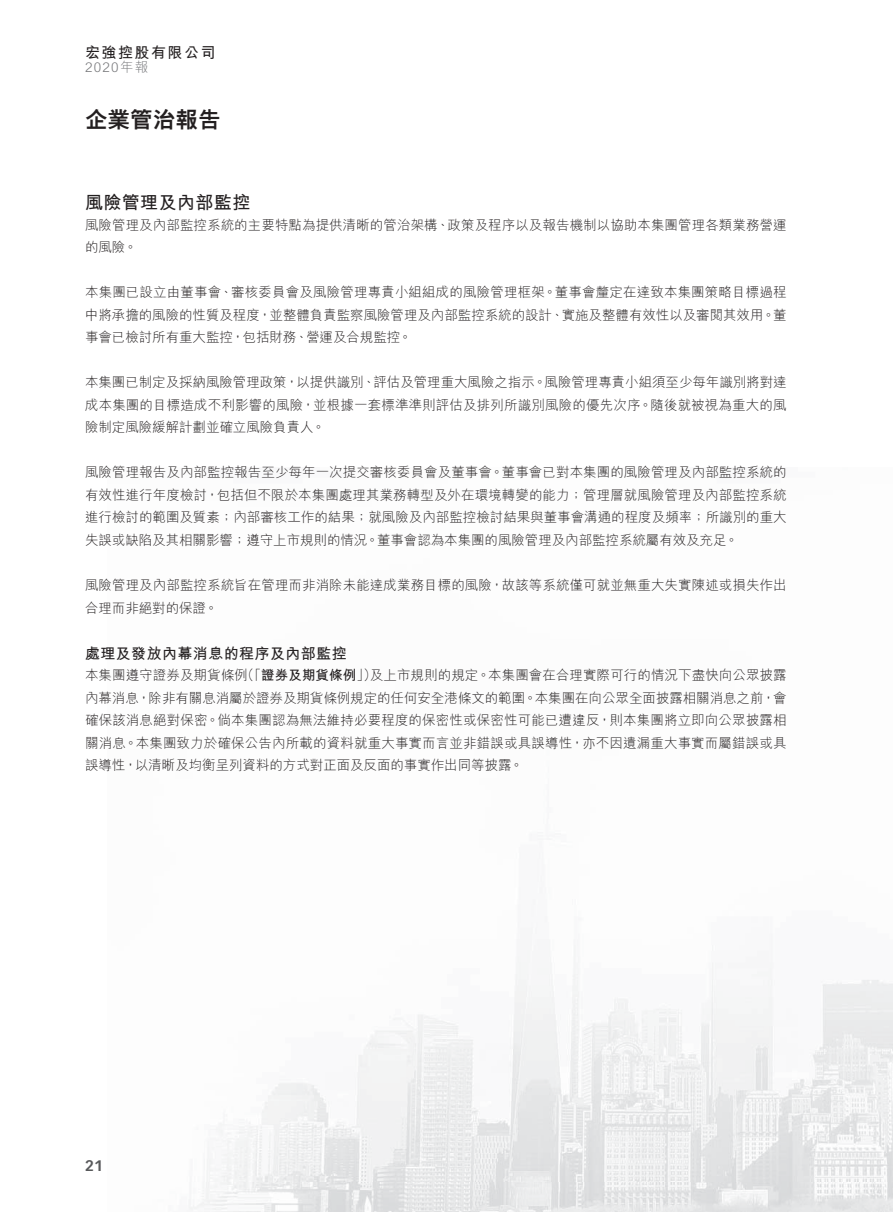
<style>
.page{position:relative;width:893px;height:1212px;background:#fff}
.page>*{position:absolute;margin:0;border:0;box-sizing:border-box;transform-origin:0 0}
.t1{font:22.5px "M Hei HK Heavy E Ten B5 H";letter-spacing:.005em;color:#231f20}
.t2{font:18px "M Hei HK Bold E Ten B5 H";letter-spacing:.025em;color:#231f20}
.t3{font:15px "M Hei HK Bold E Ten B5 H";letter-spacing:.03em;color:#231f20}
.t4{font:15px "M Hei HK Bold E Ten B5 H";letter-spacing:.1em;color:#231f20}
.t5{font:700 15px "Vectora LT Std";color:#58595b}
.t6{font:13.5px/22.5px "M Hei HK Light E Ten B5 H";letter-spacing:-.005em;color:#231f20;text-align:justify}
.t7{font:13.5px "M Hei HK Light E Ten B5 H";letter-spacing:.09em;color:#77787b}
.s1{font-family:"M Hei HK Bold E Ten B5 H"}
</style>
<div class="page">
<img style="left:189px;top:945px;width:704px;height:267px">
<p class="t4" style="left:85px;top:47px;width:132px">宏強控股有限公司</p>
<p class="t7" style="left:85px;top:62px;width:65px">2020年報</p>
<h1 class="t1" style="left:85px;top:111px;width:137px">企業管治報告</h1>
<h2 class="t2" style="left:85px;top:195px;width:167px">風險管理及內部監控</h2>
<p class="t6" style="left:85px;top:215px;width:703px">風險管理及內部監控系統的主要特點為提供清晰的管治架構、政策及程序以及報告機制以協助本集團管理各類業務營運的風險。</p>
<p class="t6" style="left:85px;top:283px;width:703px">本集團已設立由董事會、審核委員會及風險管理專責小組組成的風險管理框架。董事會釐定在達致本集團策略目標過程中將承擔的風險的性質及程度，並整體負責監察風險管理及內部監控系統的設計、實施及整體有效性以及審閱其效用。董事會已檢討所有重大監控，包括財務、營運及合規監控。</p>
<p class="t6" style="left:85px;top:373px;width:703px">本集團已制定及採納風險管理政策，以提供識別、評估及管理重大風險之指示。風險管理專責小組須至少每年識別將對達成本集團的目標造成不利影響的風險，並根據一套標準準則評估及排列所識別風險的優先次序。隨後就被視為重大的風險制定風險緩解計劃並確立風險負責人。</p>
<p class="t6" style="left:85px;top:463px;width:703px">風險管理報告及內部監控報告至少每年一次提交審核委員會及董事會。董事會已對本集團的風險管理及內部監控系統的有效性進行年度檢討，包括但不限於本集團處理其業務轉型及外在環境轉變的能力；管理層就風險管理及內部監控系統進行檢討的範圍及質素；內部審核工作的結果；就風險及內部監控檢討結果與董事會溝通的程度及頻率；所識別的重大失誤或缺陷及其相關影響；遵守上市規則的情況。董事會認為本集團的風險管理及內部監控系統屬有效及充足。</p>
<p class="t6" style="left:85px;top:575px;width:703px">風險管理及內部監控系統旨在管理而非消除未能達成業務目標的風險，故該等系統僅可就並無重大失實陳述或損失作出合理而非絕對的保證。</p>
<p class="t3" style="left:85px;top:648px;width:263px">處理及發放內幕消息的程序及內部監控</p>
<p class="t6" style="left:85px;top:665px;width:703px">本集團遵守證券及期貨條例（「<span class="s1">證券及期貨條例</span>」）及上市規則的規定。本集團會在合理實際可行的情況下盡快向公眾披露內幕消息，除非有關息消屬於證券及期貨條例規定的任何安全港條文的範圍。本集團在向公眾全面披露相關消息之前，會確保該消息絕對保密。倘本集團認為無法維持必要程度的保密性或保密性可能已遭違反，則本集團將立即向公眾披露相關消息。本集團致力於確保公告內所載的資料就重大事實而言並非錯誤或具誤導性，亦不因遺漏重大事實而屬錯誤或具誤導性，以清晰及均衡呈列資料的方式對正面及反面的事實作出同等披露。</p>
<p class="t5" style="left:85px;top:1157px;width:19px">21</p>
</div>
